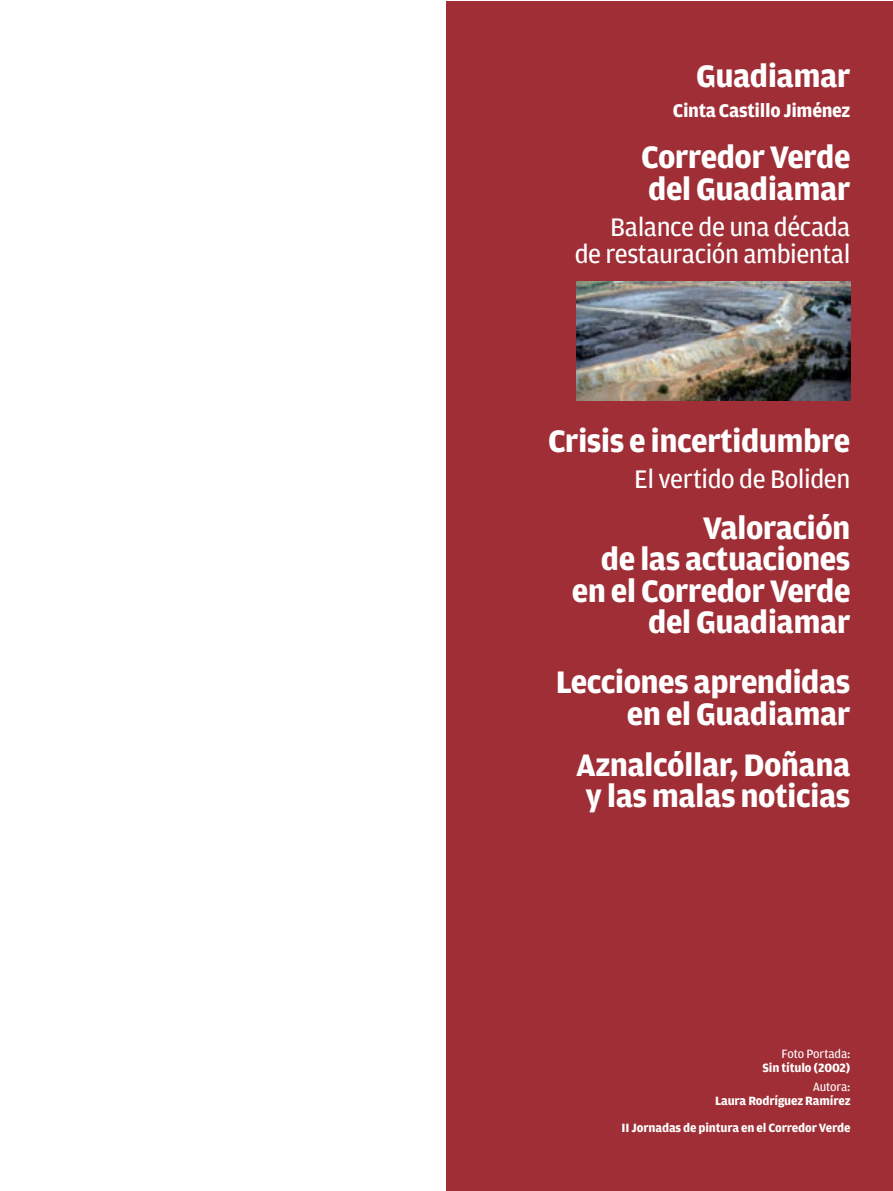
<style>
.page{position:relative;width:893px;height:1191px;background:#fff}
.page>*{position:absolute;margin:0;border:0;box-sizing:border-box;transform-origin:0 0}
.t1{font:700 33px/31.5px "Amplitude";letter-spacing:-.02em;color:#fff}
.t2{font:27px/27px "Amplitude";letter-spacing:-.02em;color:#fff;text-align:right}
.t3{font:700 19.5px "Amplitude";letter-spacing:-.02em;color:#fff}
.t4{font:700 12.75px/27px "Amplitude";letter-spacing:-.015em;color:#fff;text-align:right}
.t5{font:12.75px "Amplitude";letter-spacing:-.01em;color:#fff}
</style>
<div class="page">
<div style="left:446px;top:1px;width:446px;height:1190px;background:#a02e36"></div>
<img style="left:576px;top:282px;width:274px;height:119px">
<p class="t1" style="left:696px;top:62px;width:156px">Guadiamar</p>
<p class="t3" style="left:673px;top:103px;width:179px">Cinta Castillo Jiménez</p>
<p class="t1" style="left:641px;top:143px;width:211px">Corredor Verde del Guadiamar</p>
<p class="t2" style="left:575px;top:215px;width:277px">Balance de una década<br>de restauración ambiental</p>
<p class="t1" style="left:548px;top:427px;width:304px">Crisis e incertidumbre</p>
<p class="t2" style="left:634px;top:467px;width:218px">El vertido de Boliden</p>
<p class="t1" style="left:572px;top:514px;width:280px;text-align:right">Valoración<br>de las actuaciones en el Corredor Verde del Guadiamar</p>
<p class="t1" style="left:556px;top:668px;width:296px;text-align:right">Lecciones aprendidas en el Guadiamar</p>
<p class="t1" style="left:576px;top:751px;width:276px">Aznalcóllar, Doñana y las malas noticias</p>
<p class="t5" style="left:782px;top:1049px;width:70px">Foto Portada:</p>
<p class="t4" style="left:762px;top:1055px;width:90px">Sin título (2002)</p>
<p class="t5" style="left:813px;top:1082px;width:39px">Autora:</p>
<p class="t4" style="left:622px;top:1088px;width:230px">Laura Rodríguez Ramírez<br>II Jornadas de pintura en el Corredor Verde</p>
</div>
